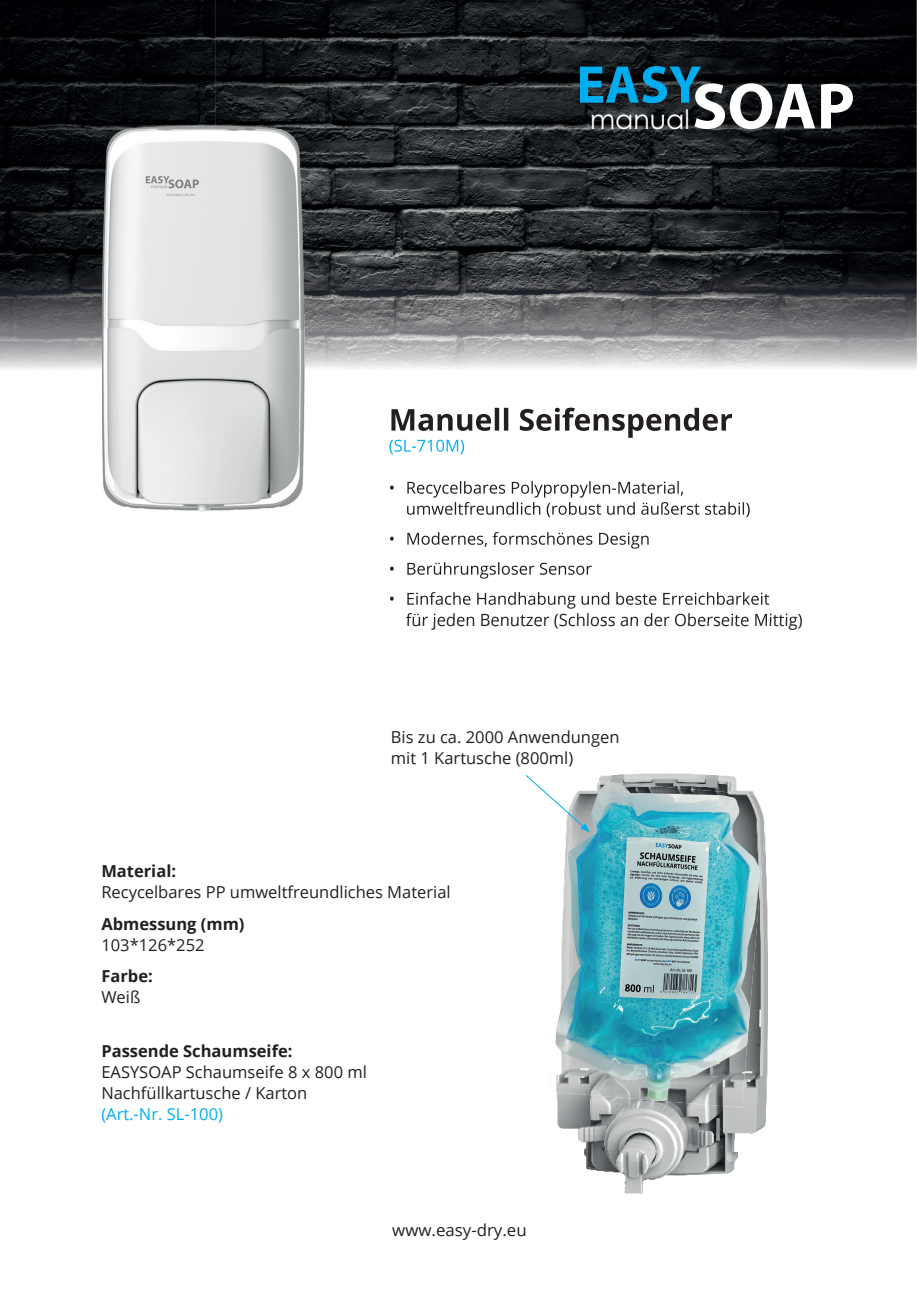
<style>
.page{position:relative;width:919px;height:1289px;background:#fff}
.page>*{position:absolute;margin:0;border:0;box-sizing:border-box;transform-origin:0 0}
.t1{font:700 65.7px "Myriad Pro";color:#fff}
.t2{font:700 53.55px "Myriad Pro";color:#00aeef}
.t3{font:26.85px "Century Gothic Pro";color:#fff}
.t4{font:16.5px/21px "Open Sans";color:#231f20}
.t5{font:700 16.5px "Open Sans";color:#231f20}
.t6{font:16.5px "Open Sans";color:#00aeef}
</style>
<div class="page">
<img style="left:0;top:0;width:862px;height:155px">
<img style="left:862px;top:0;width:54px;height:369px">
<img style="left:0;top:155px;width:102px;height:214px">
<img style="left:304px;top:155px;width:397px;height:300px">
<img style="left:701px;top:155px;width:162px;height:466px">
<img style="left:391px;top:407px;width:341px;height:31px">
<img style="left:389px;top:439px;width:75px;height:15px">
<svg style="left:390px;top:485px;width:4px;height:5px"></svg>
<img style="left:407px;top:481px;width:298px;height:16px">
<svg style="left:710px;top:493px;width:12px;height:1px"></svg>
<img style="left:727px;top:493px;width:140px;height:1px">
<img style="left:407px;top:502px;width:342px;height:15px">
<svg style="left:390px;top:536px;width:4px;height:5px"></svg>
<img style="left:407px;top:532px;width:241px;height:16px">
<svg style="left:390px;top:566px;width:4px;height:5px"></svg>
<img style="left:407px;top:562px;width:184px;height:16px">
<svg style="left:390px;top:596px;width:4px;height:5px"></svg>
<img style="left:407px;top:592px;width:307px;height:16px">
<img style="left:717px;top:592px;width:146px;height:13px">
<img style="left:406px;top:613px;width:395px;height:8px">
<img style="left:557px;top:773px;width:211px;height:421px">
<img style="left:555px;top:779px;width:212px;height:328px">
<img style="left:102px;top:126px;width:202px;height:385px">
<svg style="left:525px;top:774px;width:65px;height:58px"></svg>
<h2 class="t2" style="left:576px;top:50px;width:126px">EASY</h2>
<h3 class="t3" style="left:590px;top:102px;width:101px">manual</h3>
<h1 class="t1" style="left:692px;top:63px;width:164px">SOAP</h1>
<p class="t4" style="left:406px;top:608px;width:398px">für jeden Benutzer (Schloss an der Oberseite Mittig)</p>
<p class="t4" style="left:391px;top:725px;width:230px">Bis zu ca. 2000 Anwendungen mit 1 Kartusche (800ml)</p>
<p class="t5" style="left:101px;top:859px;width:76px">Material:</p>
<p class="t4" style="left:101px;top:881px;width:351px">Recycelbares PP umweltfreundliches Material</p>
<p class="t5" style="left:101px;top:911px;width:145px">Abmessung (mm)</p>
<p class="t4" style="left:101px;top:933px;width:105px">103*126*252</p>
<p class="t5" style="left:101px;top:964px;width:53px">Farbe:</p>
<p class="t4" style="left:101px;top:986px;width:40px">Weiß</p>
<p class="t5" style="left:101px;top:1039px;width:193px">Passende Schaumseife:</p>
<p class="t4" style="left:101px;top:1061px;width:267px">EASYSOAP Schaumseife 8 x 800 ml<br>Nachfüllkartusche / Karton</p>
<p class="t6" style="left:101px;top:1102px;width:123px">(Art.-Nr. SL-100)</p>
<p class="t4" style="left:392px;top:1219px;width:136px">www.easy-dry.eu</p>
</div>
